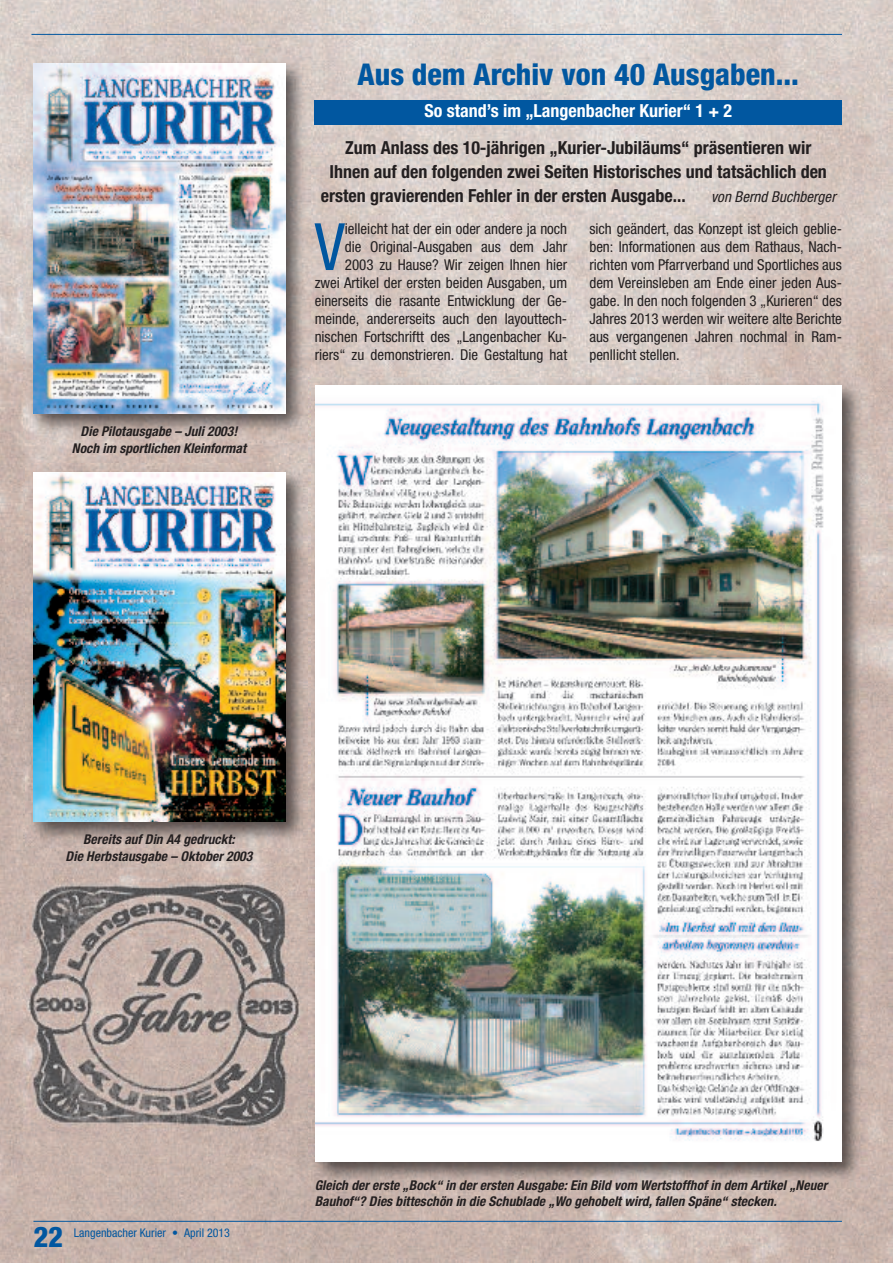
<style>
.page{position:relative;width:893px;height:1263px;background:#fff}
.page>*{position:absolute;margin:0;border:0;box-sizing:border-box;transform-origin:0 0}
.t1{font:condensed 65.4px "Helvetica Neue";color:#0157a0}
.t2{font:800 condensed 30px "Helvetica Neue";color:#0157a0}
.t3{font:800 condensed 28.5px "Helvetica Neue";color:#0157a0}
.t4{font:700 condensed 18px "Helvetica Neue";color:#231f20}
.t5{font:700 condensed 18px "Helvetica Neue";color:#fff}
.t6{font:condensed 15px/18px "Helvetica Neue";color:#231f20;text-align:right}
.t7{font:italic condensed 15px "Helvetica Neue";letter-spacing:.005em;color:#231f20}
.t8{font:italic 700 condensed 13.5px/16.5px "Helvetica Neue";letter-spacing:.005em;color:#231f20;text-align:center}
.t9{font:condensed 12px "Helvetica Neue";color:#0157a0}
</style>
<div class="page">
<img style="left:0;top:0;width:893px;height:1263px">
<hr style="left:33px;top:1221px;width:809px;height:1px;background:#0157a0">
<hr style="left:32px;top:34px;width:810px;height:1px;background:#0157a0">
<img style="left:308px;top:377px;width:560px;height:810px">
<div style="left:316px;top:385px;width:526px;height:777px;background:#fff"></div>
<img style="left:316px;top:401px;width:508px;height:740px">
<img style="left:26px;top:56px;width:285px;height:384px">
<img style="left:308px;top:377px;width:3px;height:63px">
<img style="left:33px;top:64px;width:252px;height:349px">
<img style="left:26px;top:464px;width:285px;height:384px">
<img style="left:33px;top:472px;width:252px;height:350px">
<img style="left:0;top:867px;width:315px;height:289px">
<div style="left:315px;top:101px;width:527px;height:24px;background:#0157a0"></div>
<p class="t8" style="left:72px;top:425px;width:176px">Die Pilotausgabe – Juli 2003!<br>Noch im sportlichen Kleinformat</p>
<h2 class="t2" style="left:358px;top:64px;width:443px">Aus dem Archiv von 40 Ausgaben...</h2>
<p class="t5" style="left:424px;top:105px;width:309px">So stand’s im „Langenbacher Kurier“ 1 + 2</p>
<p class="t4" style="left:345px;top:141px;width:468px">Zum Anlass des 10-jährigen „Kurier-Jubiläums“ präsentieren wir</p>
<p class="t4" style="left:330px;top:165px;width:499px">Ihnen auf den folgenden zwei Seiten Historisches und tatsächlich den</p>
<p class="t4" style="left:321px;top:189px;width:367px">ersten gravierenden Fehler in der ersten Ausgabe...</p>
<p class="t7" style="left:711px;top:191px;width:126px">von Bernd Buchberger</p>
<h1 class="t1" style="left:315px;top:223px;width:32px">V</h1>
<p class="t6" style="left:315px;top:221px;width:254px">ielleicht hat der ein oder andere ja noch<br>die Original-Ausgaben aus dem Jahr 2003 zu Hause? Wir zeigen Ihnen hier<br>zwei Artikel der ersten beiden Ausgaben, um einerseits die rasante Entwicklung der Ge&shy;meinde, andererseits auch den layouttech&shy;nischen Fortschriftt des „Langenbacher Ku&shy;riers“ zu demonstrieren. Die Gestaltung hat</p>
<p class="t6" style="left:589px;top:221px;width:254px;text-align:justify">sich geändert, das Konzept ist gleich geblie&shy;ben: Informationen aus dem Rathaus, Nach&shy;richten vom Pfarrverband und Sportliches aus dem Vereinsleben am Ende einer jeden Aus&shy;gabe. In den noch folgenden 3 „Kurieren“ des Jahres 2013 werden wir weitere alte Berichte aus vergangenen Jahren nochmal in Ram&shy;penllicht stellen.</p>
<p class="t8" style="left:66px;top:833px;width:188px">Bereits auf Din A4 gedruckt:<br>Die Herbstausgabe – Oktober 2003</p>
<h3 class="t3" style="left:33px;top:1227px;width:31px">22</h3>
<p class="t9" style="left:74px;top:1228px;width:158px">Langenbacher Kurier • April 2013</p>
<p class="t8" style="left:315px;top:1178px;width:514px;text-align:left">Gleich der erste „Bock“ in der ersten Ausgabe: Ein Bild vom Wertstoffhof in dem Artikel „Neuer<br>Bauhof“? Dies bitteschön in die Schublade „Wo gehobelt wird, fallen Späne“ stecken.</p>
</div>
